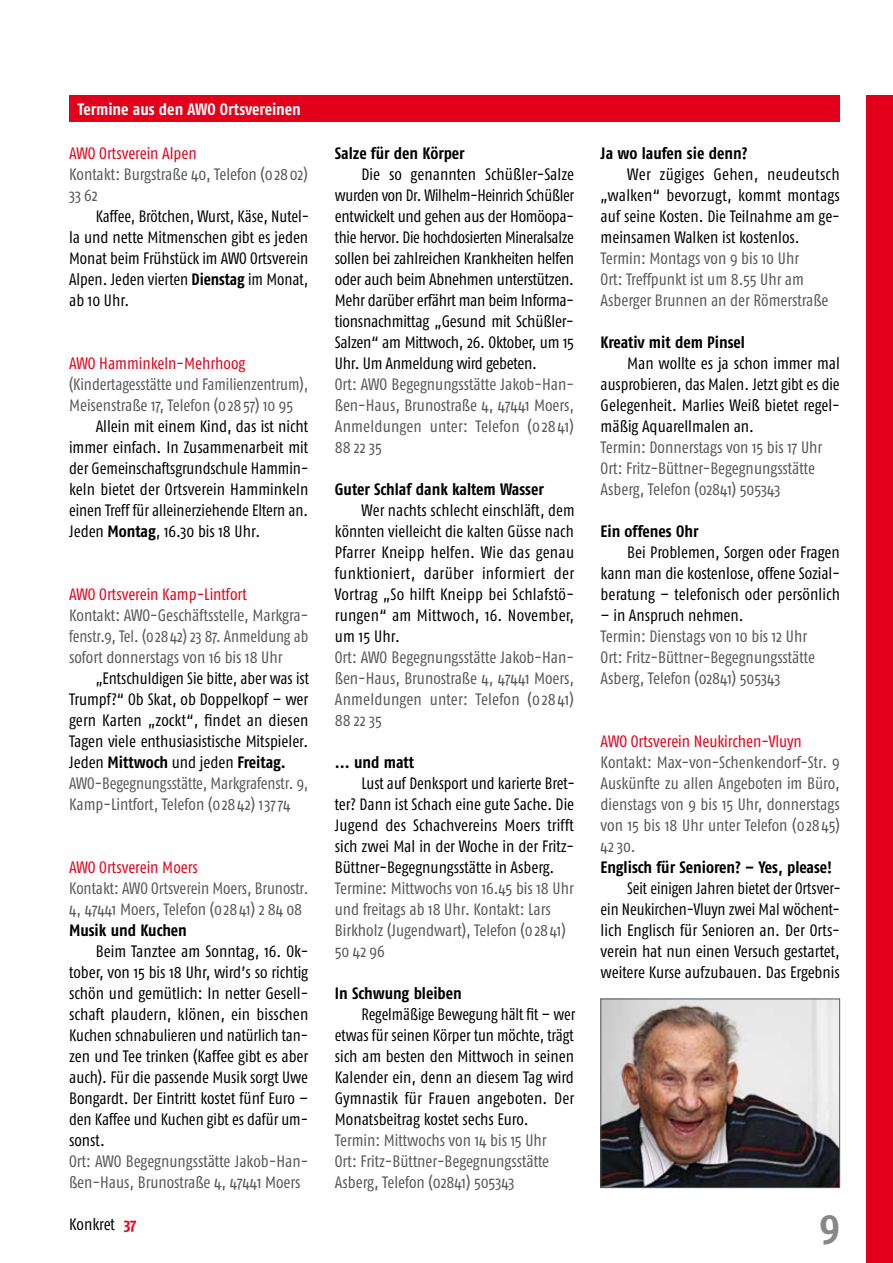
<style>
.page{position:relative;width:893px;height:1263px;background:#fff}
.page>*{position:absolute;margin:0;border:0;box-sizing:border-box;transform-origin:0 0}
.t1{font:700 42px "Fago Co";color:#87888a}
.t2{font:16.5px/21px "Fago Co";color:#000;text-align:justify}
.t3{font:16.5px/21px "Fago Co";color:#58585a}
.t4{font:16.5px/21px "Fago Co";color:#000;text-align:justify;scale:.96 1}
.t5{font:700 16.5px "Fago Co";color:#000}
.t6{font:16.5px "Fago Co";color:#e2001a}
.t7{font:700 16.5px "Fago Co";color:#fff}
.s1{font-weight:700}
.s2{color:#58585a}
.s3{font-weight:700;color:#e2001a}
</style>
<div class="page">
<div style="left:866px;top:96px;width:27px;height:1167px;background:#e2001a"></div>
<div style="left:69px;top:96px;width:771px;height:26px;background:#e2001a"></div>
<img style="left:603px;top:1001px;width:235px;height:185px">
<div style="left:601px;top:999px;width:239px;height:189px;border:1px solid #58585a"></div>
<p class="t7" style="left:78px;top:99px;width:225px">Termine aus den AWO Ortsvereinen</p>
<p class="t6" style="left:69px;top:144px;width:129px">AWO Ortsverein Alpen</p>
<p class="t3" style="left:69px;top:163px;width:240px">Kontakt: Burgstraße 40, Telefon (02802)<br>33 62</p>
<p class="t2" style="left:69px;top:205px;width:241px;text-indent:27px">Kaffee, Brötchen, Wurst, Käse, Nutel&shy;la und nette Mitmenschen gibt es jeden Monat beim Frühstück im AWO Ortsverein Alpen. Jeden vierten <span class="s1">Dienstag</span> im Monat, ab 10 Uhr.</p>
<p class="t6" style="left:69px;top:354px;width:178px">AWO Hamminkeln-Mehrhoog</p>
<p class="t3" style="left:69px;top:373px;width:240px">(Kindertagesstätte und Familienzentrum),<br>Meisenstraße 17, Telefon (02857) 10 95</p>
<p class="t2" style="left:69px;top:415px;width:241px;text-indent:27px">Allein mit einem Kind, das ist nicht immer einfach. In Zusammenarbeit mit der Gemeinschaftsgrundschule Hammin&shy;keln bietet der Ortsverein Hamminkeln einen Treff für alleinerziehende Eltern an.<br>Jeden <span class="s1">Montag</span>, 16.30 bis 18 Uhr.</p>
<p class="t6" style="left:69px;top:585px;width:179px">AWO Ortsverein Kamp-Lintfort</p>
<p class="t3" style="left:69px;top:604px;width:241px;text-align:justify">Kontakt: AWO-Geschäftsstelle, Markgra&shy;fenstr.9, Tel. (02842) 23 87. Anmeldung ab sofort donnerstags von 16 bis 18 Uhr</p>
<p class="t2" style="left:69px;top:667px;width:242px;text-align:left;text-indent:27px">„Entschuldigen Sie bitte, aber was ist Trumpf?“ Ob Skat, ob Doppelkopf – wer gern Karten „zockt“, findet an diesen Tagen viele enthusiasistische Mitspieler.<br>Jeden <span class="s1">Mittwoch</span> und jeden <span class="s1">Freitag.<br></span><span class="s2">AWO-Begegnungsstätte, Markgrafenstr. 9, Kamp-Lintfort, Telefon (02842) 137 74</span></p>
<p class="t6" style="left:69px;top:858px;width:130px">AWO Ortsverein Moers</p>
<p class="t3" style="left:69px;top:877px;width:241px">Kontakt: AWO Ortsverein Moers, Brunostr.<br>4, 47441 Moers, Telefon (02841) 2 84 08</p>
<p class="t5" style="left:69px;top:920px;width:119px">Musik und Kuchen</p>
<p class="t2" style="left:69px;top:940px;width:241px;text-indent:27px">Beim Tanztee am Sonntag, 16. Ok&shy;tober, von 15 bis 18 Uhr, wird’s so richtig schön und gemütlich: In netter Gesell&shy;schaft plaudern, klönen, ein bisschen Kuchen schnabulieren und natürlich tan&shy;zen und Tee trinken (Kaffee gibt es aber auch). Für die passende Musik sorgt Uwe Bongardt. Der Eintritt kostet fünf Euro – den Kaffee und Kuchen gibt es dafür um&shy;sonst.</p>
<p class="t3" style="left:69px;top:1150px;width:241px">Ort: AWO Begegnungsstätte Jakob-Han&shy;ßen-Haus, Brunostraße 4, 47441 Moers</p>
<p class="t5" style="left:335px;top:143px;width:131px">Salze für den Körper</p>
<p class="t2" style="left:335px;top:163px;width:241px;text-indent:27px">Die so genannten Schüßler-Salze wurden von Dr. Wilhelm-Heinrich Schüßler entwickelt und gehen aus der Homöopa&shy;thie hervor. Die hochdosierten Mineralsalze sollen bei zahlreichen Krankheiten helfen oder auch beim Abnehmen unterstützen.<br>Mehr darüber erfährt man beim Informa&shy;tionsnachmittag „Gesund mit Schüßler-Salzen“ am Mittwoch, 26. Oktober, um 15<br>Uhr. Um Anmeldung wird gebeten.</p>
<p class="t3" style="left:335px;top:373px;width:241px;text-align:justify">Ort: AWO Begegnungsstätte Jakob-Han&shy;ßen-Haus, Brunostraße 4, 47441 Moers, Anmeldungen unter: Telefon (02841)<br>88 22 35</p>
<p class="t5" style="left:335px;top:479px;width:210px">Guter Schlaf dank kaltem Wasser</p>
<p class="t2" style="left:335px;top:499px;width:241px;text-indent:27px">Wer nachts schlecht einschläft, dem könnten vielleicht die kalten Güsse nach Pfarrer Kneipp helfen. Wie das genau funktioniert, darüber informiert der Vortrag „So hilft Kneipp bei Schlafstö&shy;rungen“ am Mittwoch, 16. November, um 15 Uhr.</p>
<p class="t3" style="left:335px;top:646px;width:241px;text-align:justify">Ort: AWO Begegnungsstätte Jakob-Han&shy;ßen-Haus, Brunostraße 4, 47441 Moers, Anmeldungen unter: Telefon (02841)<br>88 22 35</p>
<p class="t5" style="left:335px;top:752px;width:81px">... und matt</p>
<p class="t2" style="left:335px;top:772px;width:241px;text-indent:27px">Lust auf Denksport und karierte Bret&shy;ter? Dann ist Schach eine gute Sache. Die Jugend des Schachvereins Moers trifft sich zwei Mal in der Woche in der Fritz-Büttner-Begegnungsstätte in Asberg.</p>
<p class="t3" style="left:335px;top:877px;width:241px">Termine: Mittwochs von 16.45 bis 18 Uhr und freitags ab 18 Uhr. Kontakt: Lars<br>Birkholz (Jugendwart), Telefon (02841)<br>50 42 96</p>
<p class="t5" style="left:335px;top:983px;width:128px">In Schwung bleiben</p>
<p class="t4" style="left:335px;top:1003px;width:252px;text-indent:27px">Regelmäßige Bewegung hält fit – wer etwas für seinen Körper tun möchte, trägt sich am besten den Mittwoch in seinen Kalender ein, denn an diesem Tag wird Gymnastik für Frauen angeboten. Der Monatsbeitrag kostet sechs Euro.</p>
<p class="t3" style="left:335px;top:1129px;width:216px">Termin: Mittwochs von 14 bis 15 Uhr<br>Ort: Fritz-Büttner-Begegnungsstätte<br>Asberg, Telefon (02841) 505343</p>
<p class="t5" style="left:601px;top:143px;width:148px">Ja wo laufen sie denn?</p>
<p class="t2" style="left:601px;top:163px;width:241px;text-indent:27px">Wer zügiges Gehen, neudeutsch „walken“ bevorzugt, kommt montags auf seine Kosten. Die Teilnahme am ge&shy;meinsamen Walken ist kostenlos.</p>
<p class="t3" style="left:601px;top:247px;width:229px">Termin: Montags von 9 bis 10 Uhr<br>Ort: Treffpunkt ist um 8.55 Uhr am<br>Asberger Brunnen an der Römerstraße</p>
<p class="t5" style="left:601px;top:332px;width:146px">Kreativ mit dem Pinsel</p>
<p class="t2" style="left:601px;top:352px;width:241px;text-indent:27px">Man wollte es ja schon immer mal ausprobieren, das Malen. Jetzt gibt es die Gelegenheit. Marlies Weiß bietet regel&shy;mäßig Aquarellmalen an.</p>
<p class="t3" style="left:601px;top:436px;width:223px">Termin: Donnerstags von 15 bis 17 Uhr<br>Ort: Fritz-Büttner-Begegnungsstätte<br>Asberg, Telefon (02841) 505343</p>
<p class="t5" style="left:601px;top:521px;width:99px">Ein offenes Ohr</p>
<p class="t2" style="left:601px;top:541px;width:241px;text-indent:27px">Bei Problemen, Sorgen oder Fragen kann man die kostenlose, offene Sozial&shy;beratung – telefonisch oder persönlich</p>
<p class="t2" style="left:601px;top:604px;width:145px">– in Anspruch nehmen.</p>
<p class="t3" style="left:601px;top:625px;width:216px">Termin: Dienstags von 10 bis 12 Uhr<br>Ort: Fritz-Büttner-Begegnungsstätte<br>Asberg, Telefon (02841) 505343</p>
<p class="t6" style="left:601px;top:732px;width:203px">AWO Ortsverein Neukirchen-Vluyn</p>
<p class="t3" style="left:601px;top:751px;width:241px;text-align:justify">Kontakt: Max-von-Schenkendorf-Str. 9<br>Auskünfte zu allen Angeboten im Büro, dienstags von 9 bis 15 Uhr, donnerstags von 15 bis 18 Uhr unter Telefon (02845)<br>42 30.</p>
<p class="t5" style="left:601px;top:857px;width:233px">Englisch für Senioren? – Yes, please!</p>
<p class="t4" style="left:601px;top:877px;width:252px;text-indent:27px">Seit einigen Jahren bietet der Ortsver&shy;ein Neukirchen-Vluyn zwei Mal wöchent&shy;lich Englisch für Senioren an. Der Orts&shy;verein hat nun einen Versuch gestartet, weitere Kurse aufzubauen. Das Ergebnis</p>
<p class="t2" style="left:69px;top:1213px;width:69px">Konkret <span class="s3">37</span></p>
<h1 class="t1" style="left:819px;top:1200px;width:22px">9</h1>
</div>
